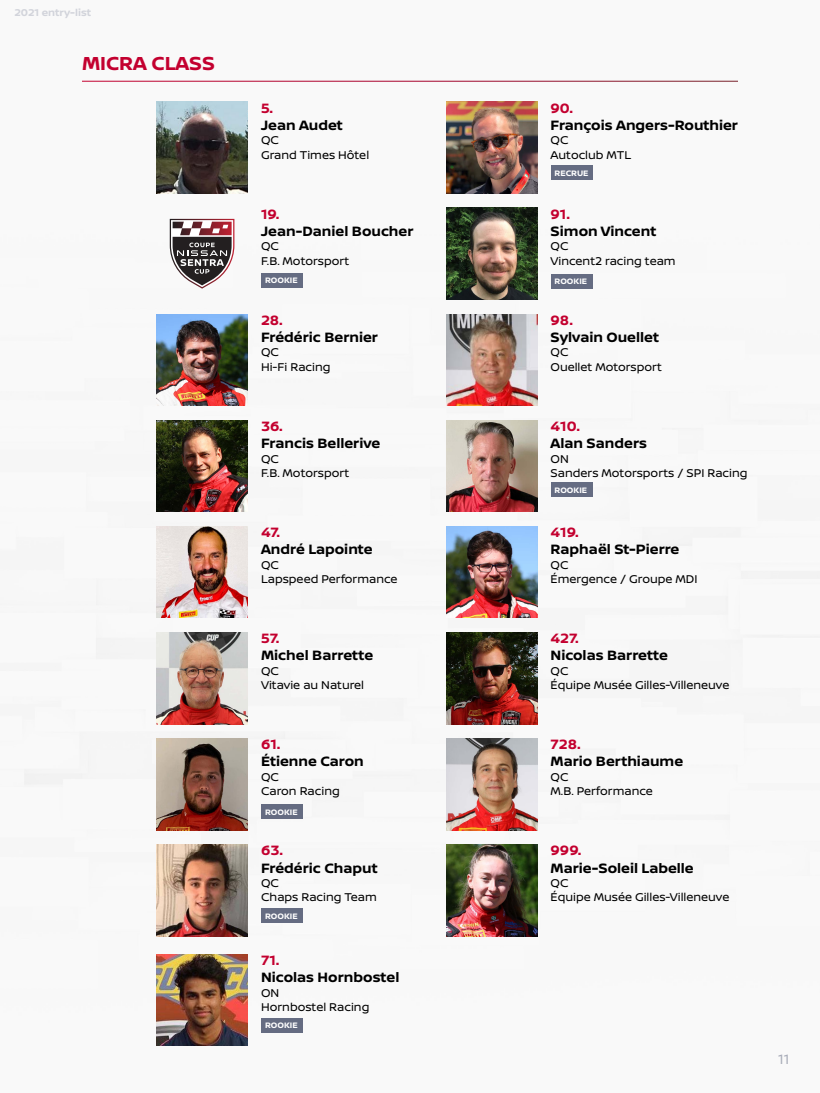
<style>
.page{position:relative;width:820px;height:1093px;background:#fff}
.page>*{position:absolute;margin:0;border:0;box-sizing:border-box;transform-origin:0 0}
.t1{font:700 20px "Nissan Brand";color:#c3002f}
.t2{font:700 14.4px "Nissan Brand";color:#000}
.t3{font:700 14.4px "Nissan Brand";color:#c3002f}
.t4{font:14.4px "Nissan Brand";color:#a9adb9}
.t5{font:12px "Nissan Brand";color:#000}
.Ancre_de_texte__suit{font:700 10.48px "Nissan Brand";color:#d2d4db}
.t6{font:700 8.4px "Nissan Brand";color:#fff}
</style>
<div class="page">
<img style="left:0;top:80px;width:819px;height:966px">
<img style="left:156px;top:102px;width:91px;height:91px">
<img style="left:446px;top:102px;width:91px;height:91px">
<svg style="left:170px;top:219px;width:64px;height:70px"></svg>
<img style="left:446px;top:208px;width:91px;height:92px">
<img style="left:156px;top:314px;width:91px;height:92px">
<img style="left:446px;top:314px;width:91px;height:92px">
<img style="left:156px;top:420px;width:91px;height:92px">
<img style="left:446px;top:420px;width:91px;height:92px">
<img style="left:156px;top:526px;width:91px;height:92px">
<img style="left:446px;top:526px;width:91px;height:92px">
<img style="left:156px;top:632px;width:91px;height:92px">
<img style="left:446px;top:632px;width:91px;height:92px">
<img style="left:156px;top:738px;width:91px;height:92px">
<img style="left:446px;top:738px;width:91px;height:92px">
<img style="left:156px;top:844px;width:91px;height:92px">
<img style="left:446px;top:844px;width:91px;height:92px">
<img style="left:156px;top:954px;width:91px;height:92px">
<hr style="left:82px;top:81px;width:655px;height:1px;background:#fff">
<div style="left:261px;top:1018px;width:42px;height:14px;background:#656c82"></div>
<div style="left:550px;top:166px;width:42px;height:14px;background:#656c82"></div>
<div style="left:261px;top:273px;width:42px;height:14px;background:#656c82"></div>
<div style="left:261px;top:804px;width:42px;height:15px;background:#656c82"></div>
<div style="left:261px;top:908px;width:42px;height:14px;background:#656c82"></div>
<div style="left:550px;top:274px;width:42px;height:14px;background:#656c82"></div>
<div style="left:550px;top:483px;width:42px;height:14px;background:#656c82"></div>
<p class="Ancre_de_texte__suit" style="left:14px;top:5px;width:78px">2021 entry-list</p>
<p class="t1" style="left:82px;top:48px;width:134px">MICRA CLASS</p>
<p class="t3" style="left:261px;top:97px;width:14px">5.</p>
<p class="t2" style="left:261px;top:115px;width:83px">Jean Audet</p>
<p class="t5" style="left:261px;top:131px;width:19px">QC</p>
<p class="t5" style="left:261px;top:146px;width:109px">Grand Times Hôtel</p>
<p class="t3" style="left:261px;top:203px;width:20px">19.</p>
<p class="t2" style="left:261px;top:221px;width:154px">Jean-Daniel Boucher</p>
<p class="t5" style="left:261px;top:238px;width:19px">QC</p>
<p class="t5" style="left:261px;top:252px;width:90px">F.B. Motorsport</p>
<p class="t6" style="left:265px;top:274px;width:34px">ROOKIE</p>
<p class="t3" style="left:261px;top:309px;width:23px">28.</p>
<p class="t2" style="left:261px;top:327px;width:118px">Frédéric Bernier</p>
<p class="t5" style="left:261px;top:344px;width:19px">QC</p>
<p class="t5" style="left:261px;top:358px;width:71px">Hi-Fi Racing</p>
<p class="t3" style="left:261px;top:416px;width:23px">36.</p>
<p class="t2" style="left:261px;top:433px;width:121px">Francis Bellerive</p>
<p class="t5" style="left:261px;top:450px;width:19px">QC</p>
<p class="t5" style="left:261px;top:464px;width:90px">F.B. Motorsport</p>
<p class="t3" style="left:261px;top:522px;width:21px">47.</p>
<p class="t2" style="left:261px;top:539px;width:113px">André Lapointe</p>
<p class="t5" style="left:261px;top:556px;width:19px">QC</p>
<p class="t5" style="left:261px;top:570px;width:138px">Lapspeed Performance</p>
<p class="t3" style="left:261px;top:628px;width:20px">57.</p>
<p class="t2" style="left:261px;top:645px;width:113px">Michel Barrette</p>
<p class="t5" style="left:261px;top:662px;width:19px">QC</p>
<p class="t5" style="left:261px;top:676px;width:104px">Vitavie au Naturel</p>
<p class="t3" style="left:261px;top:734px;width:21px">61.</p>
<p class="t2" style="left:261px;top:751px;width:104px">Étienne Caron</p>
<p class="t5" style="left:261px;top:768px;width:19px">QC</p>
<p class="t5" style="left:261px;top:782px;width:80px">Caron Racing</p>
<p class="t6" style="left:265px;top:806px;width:34px">ROOKIE</p>
<p class="t3" style="left:261px;top:840px;width:24px">63.</p>
<p class="t2" style="left:261px;top:857px;width:118px">Frédéric Chaput</p>
<p class="t5" style="left:261px;top:874px;width:19px">QC</p>
<p class="t5" style="left:261px;top:888px;width:117px">Chaps Racing Team</p>
<p class="t6" style="left:265px;top:910px;width:34px">ROOKIE</p>
<p class="t3" style="left:261px;top:949px;width:20px">71.</p>
<p class="t2" style="left:261px;top:967px;width:140px">Nicolas Hornbostel</p>
<p class="t5" style="left:261px;top:984px;width:20px">ON</p>
<p class="t5" style="left:261px;top:998px;width:110px">Hornbostel Racing</p>
<p class="t6" style="left:265px;top:1019px;width:34px">ROOKIE</p>
<p class="t3" style="left:550px;top:97px;width:24px">90.</p>
<p class="t2" style="left:550px;top:115px;width:189px">François Angers-Routhier</p>
<p class="t5" style="left:550px;top:131px;width:19px">QC</p>
<p class="t5" style="left:550px;top:146px;width:82px">Autoclub MTL</p>
<p class="t6" style="left:554px;top:167px;width:35px">RECRUE</p>
<p class="t3" style="left:550px;top:203px;width:21px">91.</p>
<p class="t2" style="left:550px;top:221px;width:107px">Simon Vincent</p>
<p class="t5" style="left:550px;top:238px;width:19px">QC</p>
<p class="t5" style="left:550px;top:252px;width:126px">Vincent2 racing team</p>
<p class="t6" style="left:554px;top:275px;width:34px">ROOKIE</p>
<p class="t3" style="left:550px;top:309px;width:24px">98.</p>
<p class="t2" style="left:550px;top:327px;width:110px">Sylvain Ouellet</p>
<p class="t5" style="left:550px;top:344px;width:19px">QC</p>
<p class="t5" style="left:550px;top:358px;width:113px">Ouellet Motorsport</p>
<p class="t3" style="left:550px;top:416px;width:31px">410.</p>
<p class="t2" style="left:550px;top:433px;width:98px">Alan Sanders</p>
<p class="t5" style="left:550px;top:450px;width:20px">ON</p>
<p class="t5" style="left:550px;top:464px;width:198px">Sanders Motorsports / SPI Racing</p>
<p class="t6" style="left:554px;top:484px;width:34px">ROOKIE</p>
<p class="t3" style="left:550px;top:522px;width:30px">419.</p>
<p class="t2" style="left:550px;top:539px;width:130px">Raphaël St-Pierre</p>
<p class="t5" style="left:550px;top:556px;width:19px">QC</p>
<p class="t5" style="left:550px;top:570px;width:148px">Émergence / Groupe MDI</p>
<p class="t3" style="left:550px;top:628px;width:30px">427.</p>
<p class="t2" style="left:550px;top:645px;width:119px">Nicolas Barrette</p>
<p class="t5" style="left:550px;top:662px;width:19px">QC</p>
<p class="t5" style="left:550px;top:676px;width:180px">Équipe Musée Gilles-Villeneuve</p>
<p class="t3" style="left:550px;top:734px;width:32px">728.</p>
<p class="t2" style="left:550px;top:751px;width:134px">Mario Berthiaume</p>
<p class="t5" style="left:550px;top:768px;width:19px">QC</p>
<p class="t5" style="left:550px;top:782px;width:104px">M.B. Performance</p>
<p class="t3" style="left:550px;top:840px;width:32px">999.</p>
<p class="t2" style="left:550px;top:857px;width:145px">Marie-Soleil Labelle</p>
<p class="t5" style="left:550px;top:874px;width:19px">QC</p>
<p class="t5" style="left:550px;top:888px;width:180px">Équipe Musée Gilles-Villeneuve</p>
<p class="t4" style="left:777px;top:1049px;width:13px">11</p>
</div>
